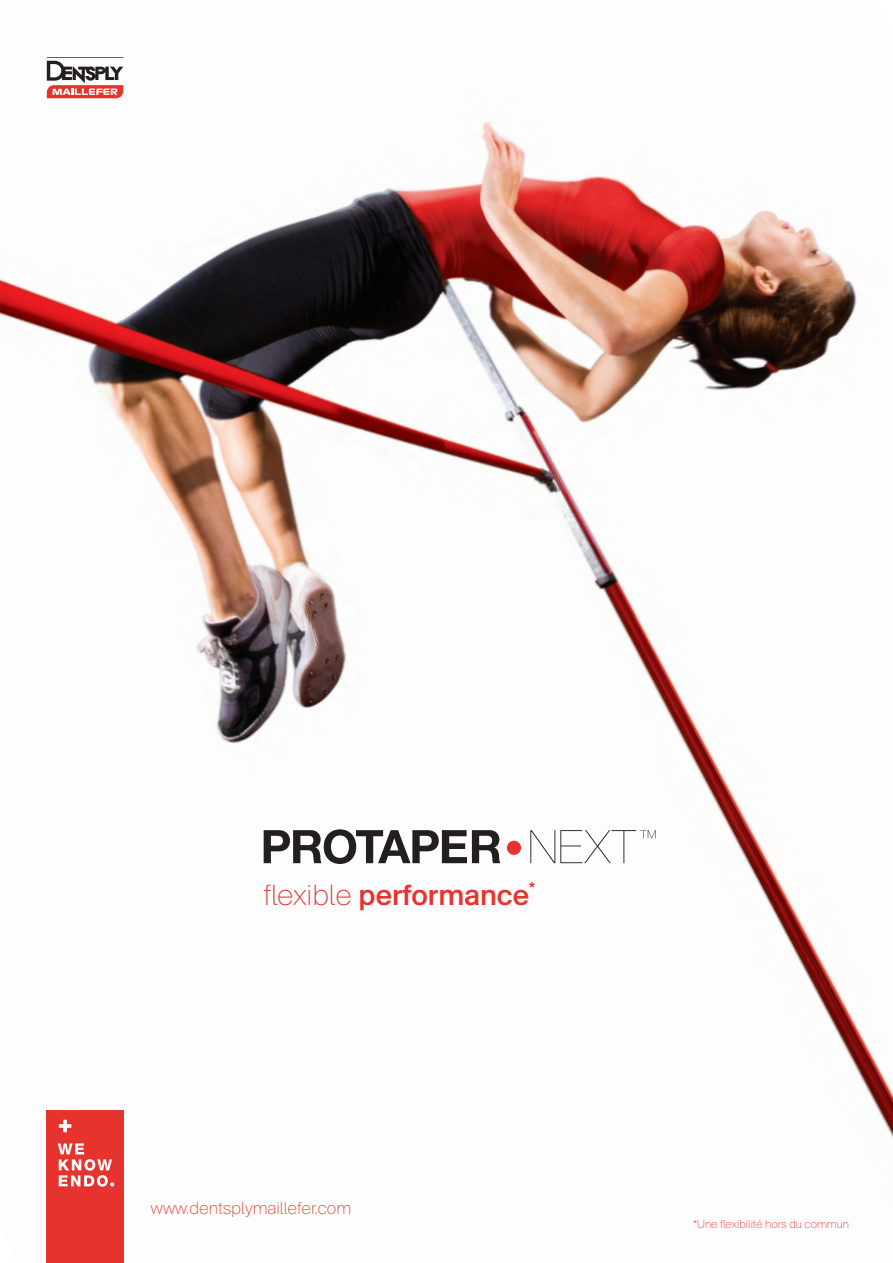
<style>
.page{position:relative;width:893px;height:1263px;background:#fff}
.page>*{position:absolute;margin:0;border:0;box-sizing:border-box;transform-origin:0 0}
.t1{font:500 30.6px "Maillefer";color:#e7332d}
.t2{font:100 18px "Maillefer";color:#e7332d}
.t3{font:100 12px "Maillefer";color:#e7332d}
.s1{font-weight:100}
</style>
<div class="page">
<img style="left:0;top:57px;width:893px;height:1206px">
<svg style="left:264px;top:829px;width:236px;height:35px"></svg>
<div style="left:507px;top:841px;width:14px;height:14px;background:#e7332d;border-radius:50%"></div>
<svg style="left:530px;top:830px;width:126px;height:33px"></svg>
<svg style="left:47px;top:57px;width:76px;height:41px"></svg>
<div style="left:47px;top:1110px;width:77px;height:153px;background:#e7332d"></div>
<svg style="left:58px;top:1143px;width:56px;height:43px"></svg>
<svg style="left:59px;top:1120px;width:12px;height:12px"></svg>
<h1 class="t1" style="left:264px;top:876px;width:273px"><span class="s1">flexible</span> performance<sup>*</sup></h1>
<h2 class="t2" style="left:151px;top:1197px;width:202px">www.dentsplymaillefer.com</h2>
<p class="t3" style="left:693px;top:1216px;width:157px">*Une flexibilité hors du commun</p>
</div>
